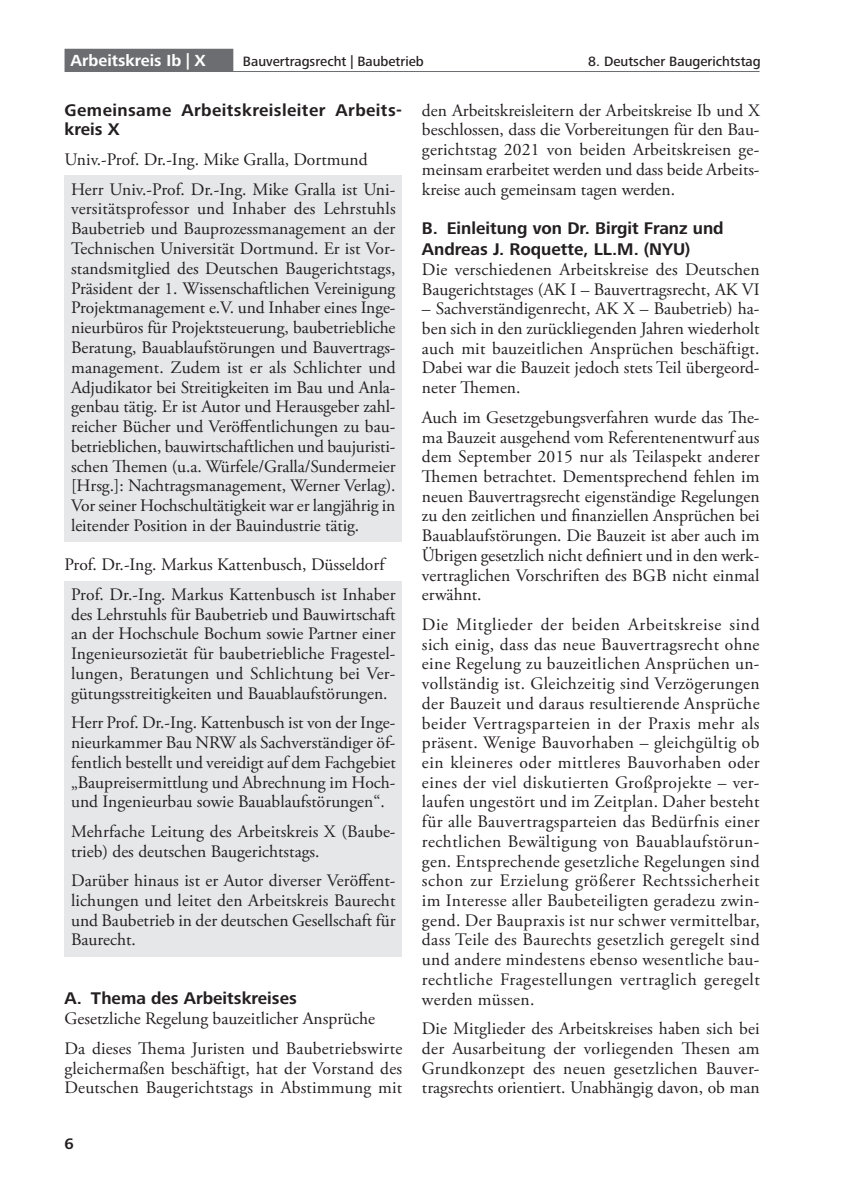
<style>
.page{position:relative;width:844px;height:1191px;background:#fff}
.page>*{position:absolute;margin:0;border:0;box-sizing:border-box;transform-origin:0 0}
.TextInd{font:17.5px/19.8px "Adobe Garamond Pro";color:#231f20;text-align:justify}
.Practice_Text3{font:17.5px/19.8px "Adobe Garamond Pro";letter-spacing:-.005em;color:#231f20;text-align:justify}
.Text{font:17.5px/19.8px "Adobe Garamond Pro";color:#231f20}
.Practice_Text{font:17.5px/19.8px "Adobe Garamond Pro";color:#231f20;text-align:justify}
.Practice_Text1{font:17.5px/19.8px "Adobe Garamond Pro";color:#231f20;text-align:justify}
.Practice_Text2{font:17.5px/19.8px "Adobe Garamond Pro";color:#231f20;text-align:justify}
.AHead{font:700 17.5px/21px "Frutiger Next Pro";color:#231f20}
.TextInd-2{font:700 17.5px/19.8px "Frutiger Next Pro";letter-spacing:.025em;color:#231f20}
.t1{font:700 16.62px "Frutiger Next Pro";color:#fff}
.t2{font:700 15.75px "Frutiger Next Pro";color:#231f20}
.t3{font:500 14px "Frutiger Next Pro";color:#231f20}
</style>
<div class="page">
<div style="left:64px;top:49px;width:169px;height:22px;background:#6c6d70"></div>
<hr style="left:64px;top:71px;width:695px;height:1px;background:#6c6d70">
<div style="left:64px;top:176px;width:338px;height:366px;background:#e6e7e9"></div>
<div style="left:64px;top:581px;width:338px;height:128px;background:#e6e7e9"></div>
<div style="left:64px;top:709px;width:338px;height:109px;background:#e6e7e9"></div>
<div style="left:64px;top:818px;width:338px;height:49px;background:#e6e7e9"></div>
<div style="left:64px;top:867px;width:338px;height:89px;background:#e6e7e9"></div>
<p class="t1" style="left:70px;top:51px;width:137px">Arbeitskreis Ib | X</p>
<p class="t3" style="left:243px;top:54px;width:182px">Bauvertragsrecht | Baubetrieb</p>
<p class="t3" style="left:588px;top:54px;width:174px">8. Deutscher Baugerichtstag</p>
<p class="TextInd-2" style="left:64px;top:100px;width:339px">Gemeinsame Arbeitskreisleiter Arbeits&shy;kreis X</p>
<p class="TextInd" style="left:64px;top:150px;width:304px">Univ.-Prof. Dr.-Ing. Mike Gralla, Dortmund</p>
<p class="Practice_Text3" style="left:71px;top:180px;width:326px">Herr Univ.-Prof. Dr.-Ing. Mike Gralla ist Uni&shy;versitätsprofessor und Inhaber des Lehrstuhls Baubetrieb und Bauprozessmanagement an der Technischen Universität Dortmund. Er ist Vor&shy;standsmitglied des Deutschen Baugerichtstags, Präsident der 1. Wissenschaftlichen Vereinigung Projektmanagement e.V. und Inhaber eines Inge&shy;nieurbüros für Projektsteuerung, baubetriebliche Beratung, Bauablaufstörungen und Bauvertrags&shy;management. Zudem ist er als Schlichter und Adjudikator bei Streitigkeiten im Bau und Anla&shy;genbau tätig. Er ist Autor und Herausgeber zahl&shy;reicher Bücher und Veröffentlichungen zu bau&shy;betrieblichen, bauwirtschaftlichen und baujuristi&shy;schen Themen (u.a. Würfele/Gralla/Sundermeier [Hrsg.]: Nachtragsmanagement, Werner Verlag).<br>Vor seiner Hochschultätigkeit war er langjährig in leitender Position in der Bauindustrie tätig.</p>
<p class="TextInd" style="left:64px;top:555px;width:321px">Prof. Dr.-Ing. Markus Kattenbusch, Düsseldorf</p>
<p class="Practice_Text1" style="left:71px;top:585px;width:326px">Prof. Dr.-Ing. Markus Kattenbusch ist Inhaber des Lehrstuhls für Baubetrieb und Bauwirtschaft an der Hochschule Bochum sowie Partner einer Ingenieursozietät für baubetriebliche Fragestel&shy;lungen, Beratungen und Schlichtung bei Ver&shy;gütungsstreitigkeiten und Bauablaufstörungen.</p>
<p class="Practice_Text" style="left:71px;top:713px;width:326px">Herr Prof. Dr.-Ing. Kattenbusch ist von der Inge&shy;nieurkammer Bau NRW als Sachverständiger öf&shy;fentlich bestellt und vereidigt auf dem Fachgebiet „Baupreisermittlung und Abrechnung im Hoch&shy;und Ingenieurbau sowie Bauablaufstörungen“.</p>
<p class="Practice_Text" style="left:71px;top:822px;width:326px">Mehrfache Leitung des Arbeitskreis X (Baube&shy;trieb) des deutschen Baugerichtstags.</p>
<p class="Practice_Text2" style="left:71px;top:871px;width:326px">Darüber hinaus ist er Autor diverser Veröffent&shy;lichungen und leitet den Arbeitskreis Baurecht und Baubetrieb in der deutschen Gesellschaft für Baurecht.</p>
<p class="TextInd" style="left:422px;top:101px;width:339px">den Arbeitskreisleitern der Arbeitskreise Ib und X beschlossen, dass die Vorbereitungen für den Bau&shy;gerichtstag 2021 von beiden Arbeitskreisen ge&shy;meinsam erarbeitet werden und dass beide Arbeits&shy;kreise auch gemeinsam tagen werden.</p>
<p class="AHead" style="left:422px;top:218px;width:303px">B. Einleitung von Dr. Birgit Franz und<br>Andreas J. Roquette, LL.M. (NYU)</p>
<p class="Text" style="left:422px;top:260px;width:339px">Die verschiedenen Arbeitskreise des Deutschen<br>Baugerichtstages (AK I – Bauvertragsrecht, AK VI</p>
<p class="Text" style="left:422px;top:299px;width:339px;text-align:justify">– Sachverständigenrecht, AK X – Baubetrieb) ha&shy;ben sich in den zurückliegenden Jahren wiederholt auch mit bauzeitlichen Ansprüchen beschäftigt.<br>Dabei war die Bauzeit jedoch stets Teil übergeord&shy;neter Themen.</p>
<p class="TextInd" style="left:422px;top:408px;width:339px">Auch im Gesetzgebungsverfahren wurde das The&shy;ma Bauzeit ausgehend vom Referentenentwurf aus dem September 2015 nur als Teilaspekt anderer Themen betrachtet. Dementsprechend fehlen im neuen Bauvertragsrecht eigenständige Regelungen zu den zeitlichen und finanziellen Ansprüchen bei Bauablaufstörungen. Die Bauzeit ist aber auch im Übrigen gesetzlich nicht definiert und in den werk&shy;vertraglichen Vorschriften des BGB nicht einmal erwähnt.</p>
<p class="TextInd" style="left:422px;top:615px;width:339px">Die Mitglieder der beiden Arbeitskreise sind sich einig, dass das neue Bauvertragsrecht ohne eine Regelung zu bauzeitlichen Ansprüchen un&shy;vollständig ist. Gleichzeitig sind Verzögerungen der Bauzeit und daraus resultierende Ansprüche beider Vertragsparteien in der Praxis mehr als präsent. Wenige Bauvorhaben – gleichgültig ob ein kleineres oder mittleres Bauvorhaben oder eines der viel diskutierten Großprojekte – ver&shy;laufen ungestört und im Zeitplan. Daher besteht für alle Bauvertragsparteien das Bedürfnis einer rechtlichen Bewältigung von Bauablaufstörun&shy;gen. Entsprechende gesetzliche Regelungen sind schon zur Erzielung größerer Rechtssicherheit im Interesse aller Baubeteiligten geradezu zwin&shy;gend. Der Baupraxis ist nur schwer vermittelbar, dass Teile des Baurechts gesetzlich geregelt sind und andere mindestens ebenso wesentliche bau&shy;rechtliche Fragestellungen vertraglich geregelt werden müssen.</p>
<p class="TextInd" style="left:422px;top:1019px;width:339px">Die Mitglieder des Arbeitskreises haben sich bei der Ausarbeitung der vorliegenden Thesen am Grundkonzept des neuen gesetzlichen Bauver&shy;tragsrechts orientiert. Unabhängig davon, ob man</p>
<p class="AHead" style="left:64px;top:988px;width:234px">A. Thema des Arbeitskreises</p>
<p class="Text" style="left:64px;top:1009px;width:312px">Gesetzliche Regelung bauzeitlicher Ansprüche</p>
<p class="TextInd" style="left:64px;top:1039px;width:339px">Da dieses Thema Juristen und Baubetriebswirte gleichermaßen beschäftigt, hat der Vorstand des Deutschen Baugerichtstags in Abstimmung mit</p>
<p class="t2" style="left:64px;top:1134px;width:11px">6</p>
</div>
